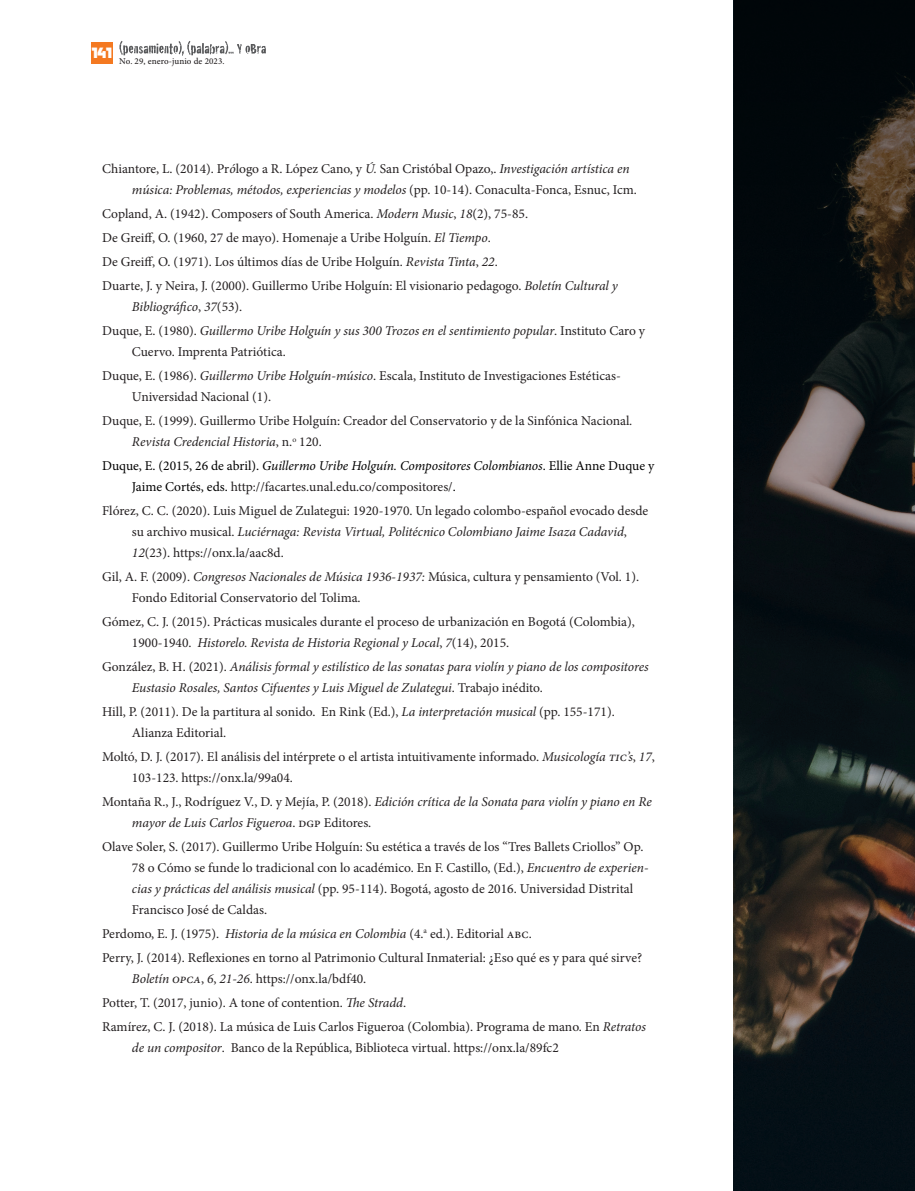
<style>
.page{position:relative;width:915px;height:1191px;background:#fff}
.page>*{position:absolute;margin:0;border:0;box-sizing:border-box;transform-origin:0 0}
.t1{font:800 15px "DOCK11";color:#fff}
.t2{font:13.5px/21px "Minion Pro";color:#231f20}
.t3{font:italic 13.5px/21px "Minion Pro";letter-spacing:-.005em;color:#231f20}
.t4{font:italic 13.5px/24px "Minion Pro";letter-spacing:-.005em;color:#000001}
.t5{font:500 9px "Minion Pro";letter-spacing:.01em;color:#231f20}
.s1{font-style:italic}
.s2{font-style:normal}
.s3{color:#231f20}
.s4{font-style:normal;color:#231f20}
.s5{color:#000001}
</style>
<div class="page">
<svg style="left:733px;top:0;width:181px;height:1191px;background:#16191a"></svg>
<div style="left:91px;top:42px;width:21px;height:21px;background:#f47921"></div>
<svg style="left:119px;top:41px;width:147px;height:15px"></svg>
<p class="t1" style="left:91px;top:46px;width:23px">141</p>
<p class="t5" style="left:119px;top:55px;width:107px">No. 29, enero-junio de 2023.</p>
<p class="t2" style="left:132px;top:158px;width:506px;text-indent:-30px">Chiantore, L. (2014). Pr<span class="s1">ó</span>logo a R. López Cano, y <span class="s1">Ú.</span> San Cristóbal Opazo,. <span class="s1">Investigación artística en música: Problemas, métodos, experiencias y modelos</span> (pp. 10-14). Conaculta-Fonca, Esnuc, Icm.</p>
<p class="t2" style="left:102px;top:202px;width:517px;line-height:24px">Copland, A. (1942). Composers of South America. <span class="s1">Modern Music</span>, <span class="s1">18</span>(2), 75-85.<br>De Greiff, O. (1960, 27 de mayo). Homenaje a Uribe Holguín. <span class="s1">El Tiempo</span>.<br>De Greiff, O. (1971). Los últimos días de Uribe Holguín. <span class="s1">Revista Tinta</span>, <span class="s1">22</span>.<br>Duarte, J. y Neira, J. (2000). Guillermo Uribe Holguín: El visionario pedagogo. <span class="s1">Boletín Cultural y</span></p>
<p class="t3" style="left:102px;top:295px;width:544px;line-height:24px;text-indent:30px">Bibliográfico<span class="s2">,</span> 37<span class="s2">(53).<br>Duque, E. (1980).</span> Guillermo Uribe Holguín y sus 300 Trozos en el sentimiento popular<span class="s2">. Instituto Caro y</span></p>
<p class="t2" style="left:102px;top:340px;width:520px;line-height:24px;text-indent:30px">Cuervo. Imprenta Patriótica.<br>Duque, E. (1986). <span class="s1">Guillermo Uribe Holguín-músico</span>. Escala, Instituto de Investigaciones Estéticas-</p>
<p class="t2" style="left:102px;top:385px;width:532px;line-height:24px;text-indent:30px">Universidad Nacional (1).<br>Duque, E. (1999). Guillermo Uribe Holguín: Creador del Conservatorio y de la Sinfónica Nacional<span class="s1">.</span></p>
<p class="t4" style="left:102px;top:430px;width:553px;text-indent:30px"><span class="s3">Revista Credencial Historia</span><span class="s4">, n.</span><sup>o</sup> <span class="s4">120.<br></span><span class="s2">Duque, E. (2015, 26 de abril).</span> Guillermo Uribe Holguín. Compositores Colombianos<span class="s2">. Ellie Anne Duque y</span></p>
<p class="t2" style="left:102px;top:475px;width:547px;line-height:24px;text-indent:30px"><span class="s5">Jaime Cortés, eds.</span> http://facartes.unal.edu.co/compositores/<span class="s5">.<br></span>Flórez, C. C. (2020). Luis Miguel de Zulategui: 1920-1970. Un legado colombo-español evocado desde</p>
<p class="t3" style="left:132px;top:521px;width:496px"><span class="s2">su archivo musical.</span> Luciérnaga: Revista Virtual, Politécnico Colombiano Jaime Isaza Cadavid<span class="s2">,<br></span>12<span class="s2">(23). https://onx.la/aac8d.</span></p>
<p class="t2" style="left:132px;top:566px;width:508px;text-indent:-30px">Gil, A. F. (2009). <span class="s1">Congresos Nacionales de Música 1936-1937:</span> Música, cultura y pensamiento (Vol. 1).<br>Fondo Editorial Conservatorio del Tolima.</p>
<p class="t2" style="left:132px;top:611px;width:504px;text-indent:-30px">Gómez, C. J. (2015). Prácticas musicales durante el proceso de urbanización en Bogotá (Colombia),<br>1900-1940. <span class="s1">Historelo. Revista de Historia Regional y Local</span>, <span class="s1">7</span>(14), 2015.</p>
<p class="t3" style="left:132px;top:656px;width:518px;text-indent:-30px"><span class="s2">González, B. H. (2021).</span> Análisis formal y estilístico de las sonatas para violín y piano de los compositores<br>Eustasio Rosales, Santos Cifuentes y Luis Miguel de Zulategui<span class="s2">. Trabajo inédito.</span></p>
<p class="t2" style="left:132px;top:701px;width:484px;text-indent:-30px">Hill, P. (2011). De la partitura al sonido. En Rink (Ed.), <span class="s1">La interpretación musical</span> (pp. 155-171).<br>Alianza Editorial.</p>
<p class="t2" style="left:132px;top:746px;width:524px;text-indent:-30px">Moltó, D. J. (2017). El análisis del intérprete o el artista intuitivamente informado. <span class="s1">Musicología tic’s</span>, <span class="s1">17</span>,<br>103-123. https://onx.la/99a04.</p>
<p class="t3" style="left:132px;top:791px;width:521px;text-indent:-30px"><span class="s2">Montaña R., J., Rodríguez V., D. y Mejía, P. (2018).</span> Edición crítica de la Sonata para violín y piano en Re mayor de Luis Carlos Figueroa<span class="s2">. dgp Editores.</span></p>
<p class="t2" style="left:132px;top:836px;width:518px;text-indent:-30px">Olave Soler, S. (2017). Guillermo Uribe Holguín: Su estética a través de los “Tres Ballets Criollos” Op.<br>78 o Cómo se funde lo tradicional con lo académico. En F. Castillo, (Ed.), <span class="s1">Encuentro de experien&shy;cias y prácticas del análisis musical</span> (pp. 95-114). Bogotá, agosto de 2016. Universidad Distrital Francisco José de Caldas.</p>
<p class="t2" style="left:102px;top:922px;width:541px;line-height:23.9px">Perdomo, E. J. (1975). <span class="s1">Historia de la música en Colombia</span> (4.<sup>a</sup> ed.). Editorial abc.<br>Perry, J. (2014). Reflexiones en torno al Patrimonio Cultural Inmaterial: ¿Eso qué es y para qué sirve?</p>
<p class="t2" style="left:102px;top:966px;width:545px;line-height:24px;text-indent:30px"><span class="s1">Boletín opca</span>, <span class="s1">6</span>, <span class="s1">21-26</span>. https://onx.la/bdf40.<br>Potter, T. (2017, junio). A tone of contention. <span class="s1">The Stradd</span>.<br>Ramírez, C. J. (2018). La música de Luis Carlos Figueroa (Colombia). Programa de mano. En <span class="s1">Retratos</span></p>
<p class="t2" style="left:132px;top:1037px;width:428px"><span class="s1">de un compositor</span>. Banco de la República, Biblioteca virtual. https://onx.la/89fc2</p>
</div>
